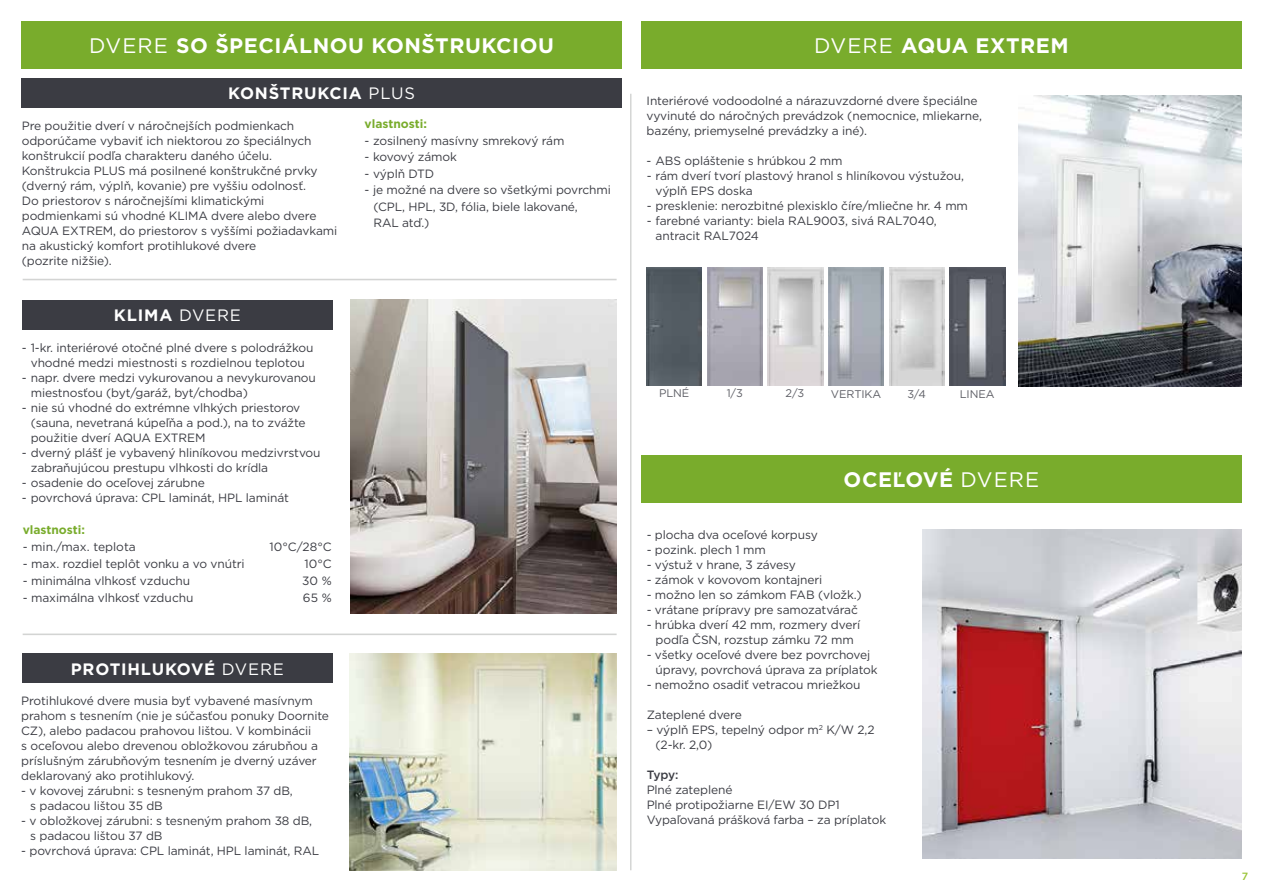
<style>
.page{position:relative;width:1263px;height:893px;background:#fff}
.page>*{position:absolute;margin:0;border:0;box-sizing:border-box;transform-origin:0 0}
.t1{font:700 21px "Gotham";letter-spacing:.025em;color:#fff}
.t2{font:21px "Gotham";color:#fff}
.t3{font:700 16.5px "Gotham";letter-spacing:.05em;color:#fff}
.t4{font:12px/15px "Gotham";letter-spacing:-.01em;color:#3b3c43}
.t5{font:700 12px "Gotham";color:#79ac2c}
.t6{font:500 12px "Gotham";color:#3b3c43}
.t7{font:11.1px "Gotham";letter-spacing:-.01em;color:#5d5e65}
.t8{font:500 10.5px "Gotham";color:#9ac437}
.s1{font-weight:400}
</style>
<div class="page">
<div style="left:22px;top:653px;width:311px;height:30px;background:#3b3c43"></div>
<img style="left:707px;top:267px;width:56px;height:118px">
<img style="left:768px;top:267px;width:55px;height:118px">
<img style="left:647px;top:267px;width:55px;height:118px">
<img style="left:829px;top:268px;width:55px;height:117px">
<img style="left:889px;top:267px;width:56px;height:118px">
<img style="left:950px;top:268px;width:55px;height:117px">
<div style="left:22px;top:300px;width:311px;height:30px;background:#3b3c43"></div>
<div style="left:21px;top:21px;width:601px;height:48px;background:#79ac2c"></div>
<div style="left:641px;top:21px;width:601px;height:48px;background:#79ac2c"></div>
<img style="left:1019px;top:96px;width:223px;height:290px">
<div style="left:641px;top:455px;width:601px;height:47px;background:#79ac2c"></div>
<img style="left:923px;top:529px;width:319px;height:330px">
<img style="left:350px;top:300px;width:267px;height:314px">
<img style="left:350px;top:653px;width:267px;height:217px">
<div style="left:21px;top:78px;width:601px;height:30px;background:#3b3c43"></div>
<hr style="left:23px;top:279px;width:594px;height:1px;background:#d3d4d3">
<hr style="left:23px;top:634px;width:594px;height:1px;background:#d3d4d3">
<hr style="left:630px;top:94px;width:1px;height:776px;background:#d3d4d3">
<h1 class="t1" style="left:122px;top:32px;width:401px"><span class="s1">DVEŘE</span> SE SPECIÁLNÍ KONSTRUKCÍ</h1>
<h1 class="t1" style="left:176px;top:32px;width:189px">SO ŠPECIÁLNOU</h1>
<h1 class="t1" style="left:422px;top:32px;width:15px">Š</h1>
<h1 class="t1" style="left:512px;top:32px;width:43px">IOU</h1>
<h1 class="t1" style="left:814px;top:32px;width:256px"><span class="s1">DVERE</span> AQUA EXTREM</h1>
<h1 class="t2" style="left:89px;top:32px;width:65px">DVER</h1>
<h2 class="t3" style="left:228px;top:83px;width:188px">KONŠTRUKCIA <span class="s1">PLUS</span></h2>
<p class="t5" style="left:365px;top:116px;width:64px">vlastnosti:</p>
<p class="t4" style="left:365px;top:133px;width:201px">- zosilnený masívny smrekový rám</p>
<p class="t4" style="left:365px;top:149px;width:94px">- kovový zámok</p>
<p class="t4" style="left:365px;top:166px;width:71px">- výplň DTD</p>
<p class="t4" style="left:373px;top:182px;width:239px;line-height:16.5px;text-indent:-9px">- je možné na dvere so všetkými povrchmi (CPL, HPL, 3D, fólia, biele lakované,<br>RAL atď.)</p>
<p class="t4" style="left:22px;top:118px;width:317px">Pre použitie dverí v náročnejších podmienkach odporúčame vybaviť ich niektorou zo špeciálnych konštrukcií podľa charakteru daného účelu.<br>Konštrukcia PLUS má posilnené konštrukčné prvky (dverný rám, výplň, kovanie) pre vyššiu odolnosť.<br>Do priestorov s náročnejšími klimatickými podmienkami sú vhodné KLIMA dvere alebo dvere AQUA EXTREM, do priestorov s vyššími požiadavkami na akustický komfort protihlukové dvere<br>(pozrite nižšie).</p>
<h2 class="t3" style="left:114px;top:304px;width:128px">KLIMA <span class="s1">DVERE</span></h2>
<p class="t4" style="left:22px;top:340px;width:293px;text-align:center">- 1-kr. interiérové otočné plné dvere s polodrážkou vhodné medzi miestnosti s rozdielnou teplotou</p>
<p class="t4" style="left:31px;top:370px;width:287px;text-indent:-9px">- napr. dvere medzi vykurovanou a nevykurovanou miestnosťou (byt/garáž, byt/chodba)</p>
<p class="t4" style="left:31px;top:400px;width:276px;text-indent:-9px">- nie sú vhodné do extrémne vlhkých priestorov (sauna, nevetraná kúpeľňa a pod.), na to zvážte použitie dverí AQUA EXTREM</p>
<p class="t4" style="left:31px;top:445px;width:291px;text-indent:-9px">- dverný plášť je vybavený hliníkovou medzivrstvou zabraňujúcou prestupu vlhkosti do krídla</p>
<p class="t4" style="left:22px;top:475px;width:184px">- osadenie do oceľovej zárubne</p>
<p class="t4" style="left:22px;top:490px;width:269px">- povrchová úprava: CPL laminát, HPL laminát</p>
<p class="t5" style="left:23px;top:522px;width:64px">vlastnosti:</p>
<p class="t4" style="left:23px;top:539px;width:115px">- min./max. teplota</p>
<p class="t4" style="left:269px;top:539px;width:64px">10°C/28°C</p>
<p class="t4" style="left:23px;top:556px;width:224px">- max. rozdiel teplôt vonku a vo vnútri</p>
<p class="t4" style="left:304px;top:556px;width:29px">10°C</p>
<p class="t4" style="left:23px;top:573px;width:169px">- minimálna vlhkosť vzduchu</p>
<p class="t4" style="left:302px;top:573px;width:31px">30 %</p>
<p class="t4" style="left:23px;top:590px;width:172px">- maximálna vlhkosť vzduchu</p>
<p class="t4" style="left:303px;top:590px;width:30px">65 %</p>
<h2 class="t3" style="left:71px;top:658px;width:215px">PROTIHLUKOVÉ <span class="s1">DVERE</span></h2>
<p class="t4" style="left:21px;top:693px;width:309px">Protihlukové dvere musia byť vybavené masívnym prahom s tesnením (nie je súčasťou ponuky Doornite CZ), alebo padacou prahovou lištou. V kombinácii<br>s oceľovou alebo drevenou obložkovou zárubňou a príslušným zárubňovým tesnením je dverný uzáver deklarovaný ako protihlukový.</p>
<p class="t4" style="left:30px;top:783px;width:264px;text-indent:-9px">- v kovovej zárubni: s tesneným prahom 37 dB, s padacou lištou 35 dB</p>
<p class="t4" style="left:30px;top:813px;width:284px;text-indent:-9px">- v obložkovej zárubni: s tesneným prahom 38 dB, s padacou lištou 37 dB</p>
<p class="t4" style="left:21px;top:843px;width:299px">- povrchová úprava: CPL laminát, HPL laminát, RAL</p>
<p class="t4" style="left:647px;top:93px;width:337px">Interiérové vodoodolné a nárazuvzdorné dvere špeciálne vyvinuté do náročných prevádzok (nemocnice, mliekarne, bazény, priemyselné prevádzky a iné).</p>
<p class="t4" style="left:647px;top:153px;width:197px">- ABS opláštenie s hrúbkou 2 mm</p>
<p class="t4" style="left:656px;top:168px;width:310px;text-indent:-9px">- rám dverí tvorí plastový hranol s hliníkovou výstužou, výplň EPS doska</p>
<p class="t4" style="left:647px;top:198px;width:323px">- presklenie: nerozbitné plexisklo číre/mliečne hr. 4 mm</p>
<p class="t4" style="left:656px;top:213px;width:283px;text-indent:-9px">- farebné varianty: biela RAL9003, sivá RAL7040, antracit RAL7024</p>
<p class="t7" style="left:659px;top:386px;width:32px">PLNÉ</p>
<p class="t7" style="left:727px;top:386px;width:18px">1/3</p>
<p class="t7" style="left:785px;top:386px;width:20px">2/3</p>
<p class="t7" style="left:831px;top:387px;width:52px">VERTIKA</p>
<p class="t7" style="left:907px;top:387px;width:20px">3/4</p>
<p class="t7" style="left:960px;top:387px;width:36px">LINEA</p>
<h1 class="t1" style="left:844px;top:466px;width:197px">OCEĽOVÉ <span class="s1">DVERE</span></h1>
<p class="t4" style="left:647px;top:527px;width:173px">- plocha dva oceľové korpusy</p>
<p class="t4" style="left:647px;top:542px;width:121px">- pozink. plech 1 mm</p>
<p class="t4" style="left:647px;top:557px;width:151px">- výstuž v hrane, 3 závesy</p>
<p class="t4" style="left:647px;top:572px;width:177px">- zámok v kovovom kontajneri</p>
<p class="t4" style="left:647px;top:587px;width:217px">- možno len so zámkom FAB (vložk.)</p>
<p class="t4" style="left:647px;top:602px;width:213px">- vrátane prípravy pre samozatvárač</p>
<p class="t4" style="left:647px;top:617px;width:215px;text-align:center">- hrúbka dverí 42 mm, rozmery dverí podľa ČSN, rozstup zámku 72 mm</p>
<p class="t4" style="left:656px;top:647px;width:224px;text-indent:-9px">- všetky oceľové dvere bez povrchovej úpravy, povrchová úprava za príplatok</p>
<p class="t4" style="left:647px;top:677px;width:215px">- nemožno osadiť vetracou mriežkou</p>
<p class="t4" style="left:647px;top:707px;width:97px">Zateplené dvere</p>
<p class="t4" style="left:655px;top:722px;width:221px;text-indent:-9px">– výplň EPS, tepelný odpor m<sup>2</sup> K/W 2,2 (2-kr. 2,0)</p>
<p class="t6" style="left:647px;top:767px;width:33px">Typy:</p>
<p class="t4" style="left:647px;top:782px;width:241px">Plné zateplené<br>Plné protipožiarne EI/EW 30 DP1<br>Vypaľovaná prášková farba – za príplatok</p>
<p class="t8" style="left:1242px;top:869px;width:8px">7</p>
</div>
